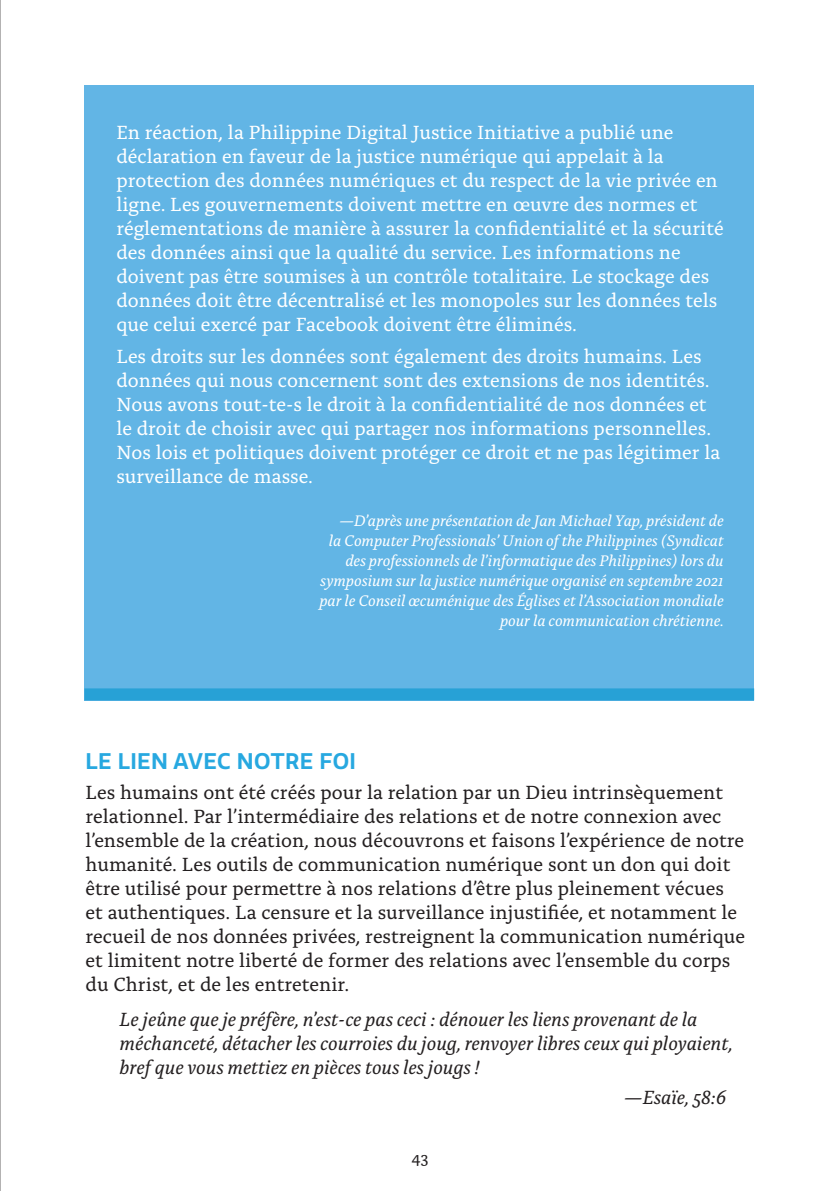
<style>
.page{position:relative;width:840px;height:1191px;background:#fff}
.page>*{position:absolute;margin:0;border:0;box-sizing:border-box;transform-origin:0 0}
.Sub_Header{font:600 22px "Quatro";letter-spacing:.02em;color:#27a8e0}
.Case_Study_Body_Text{font:20px/24px "Alda OTCEV";color:#fff}
.Body_Text_-_Alda{font:20px/24px "Alda OTCEV";color:#231f20}
.Bible_Indent{font:italic 20px/24px "Alda OTCEV";color:#231f20}
.Bible_Indent_-_Author{font:italic 20px "Alda OTCEV";color:#231f20}
.Case_Study_-_Author{font:italic 16px/20px "Alda OTCEV";color:#fff;text-align:right}
.t1{font:16px "Alda OTCEV";color:#231f20}
</style>
<div class="page">
<hr style="left:0;top:0;width:1px;height:1191px;background:#231f20">
<div style="left:84px;top:85px;width:669px;height:615px;background:#62b5e5"></div>
<div style="left:84px;top:688px;width:669px;height:12px;background:#27a1d6"></div>
<p class="Case_Study_Body_Text" style="left:116px;top:118px;width:608px">En réaction, la Philippine Digital Justice Initiative a publié une déclaration en faveur de la justice numérique qui appelait à la protection des données numériques et du respect de la vie privée en ligne. Les gouvernements doivent mettre en œuvre des normes et réglementations de manière à assurer la confidentialité et la sécurité des données ainsi que la qualité du service. Les informations ne doivent pas être soumises à un contrôle totalitaire. Le stockage des données doit être décentralisé et les monopoles sur les données tels que celui exercé par Facebook doivent être éliminés.</p>
<p class="Case_Study_Body_Text" style="left:116px;top:343px;width:605px">Les droits sur les données sont également des droits humains. Les données qui nous concernent sont des extensions de nos identités.<br>Nous avons tout-te-s le droit à la confidentialité de nos données et le droit de choisir avec qui partager nos informations personnelles.<br>Nos lois et politiques doivent protéger ce droit et ne pas légitimer la surveillance de masse.</p>
<p class="Case_Study_-_Author" style="left:319px;top:509px;width:405px">—D’après une présentation de Jan Michael Yap, président de<br>la Computer Professionals’ Union of the Philippines (Syndicat des professionnels de l’informatique des Philippines) lors du symposium sur la justice numérique organisé en septembre 2021 par le Conseil œcuménique des Églises et l’Association mondiale pour la communication chrétienne.</p>
<p class="Sub_Header" style="left:85px;top:748px;width:272px">LE LIEN AVEC NOTRE FOI</p>
<p class="Body_Text_-_Alda" style="left:85px;top:778px;width:660px">Les humains ont été créés pour la relation par un Dieu intrinsèquement relationnel. Par l’intermédiaire des relations et de notre connexion avec l’ensemble de la création, nous découvrons et faisons l’expérience de notre humanité. Les outils de communication numérique sont un don qui doit être utilisé pour permettre à nos relations d’être plus pleinement vécues et authentiques. La censure et la surveillance injustifiée, et notamment le recueil de nos données privées, restreignent la communication numérique et limitent notre liberté de former des relations avec l’ensemble du corps du Christ, et de les entretenir.</p>
<p class="Bible_Indent" style="left:119px;top:1005px;width:614px">Le jeûne que je préfère, n’est-ce pas ceci : dénouer les liens provenant de la méchanceté, détacher les courroies du joug, renvoyer libres ceux qui ployaient, bref que vous mettiez en pièces tous les jougs !</p>
<p class="Bible_Indent_-_Author" style="left:623px;top:1082px;width:104px">—Esaïe, 58:6</p>
<p class="t1" style="left:411px;top:1145px;width:18px">43</p>
</div>
